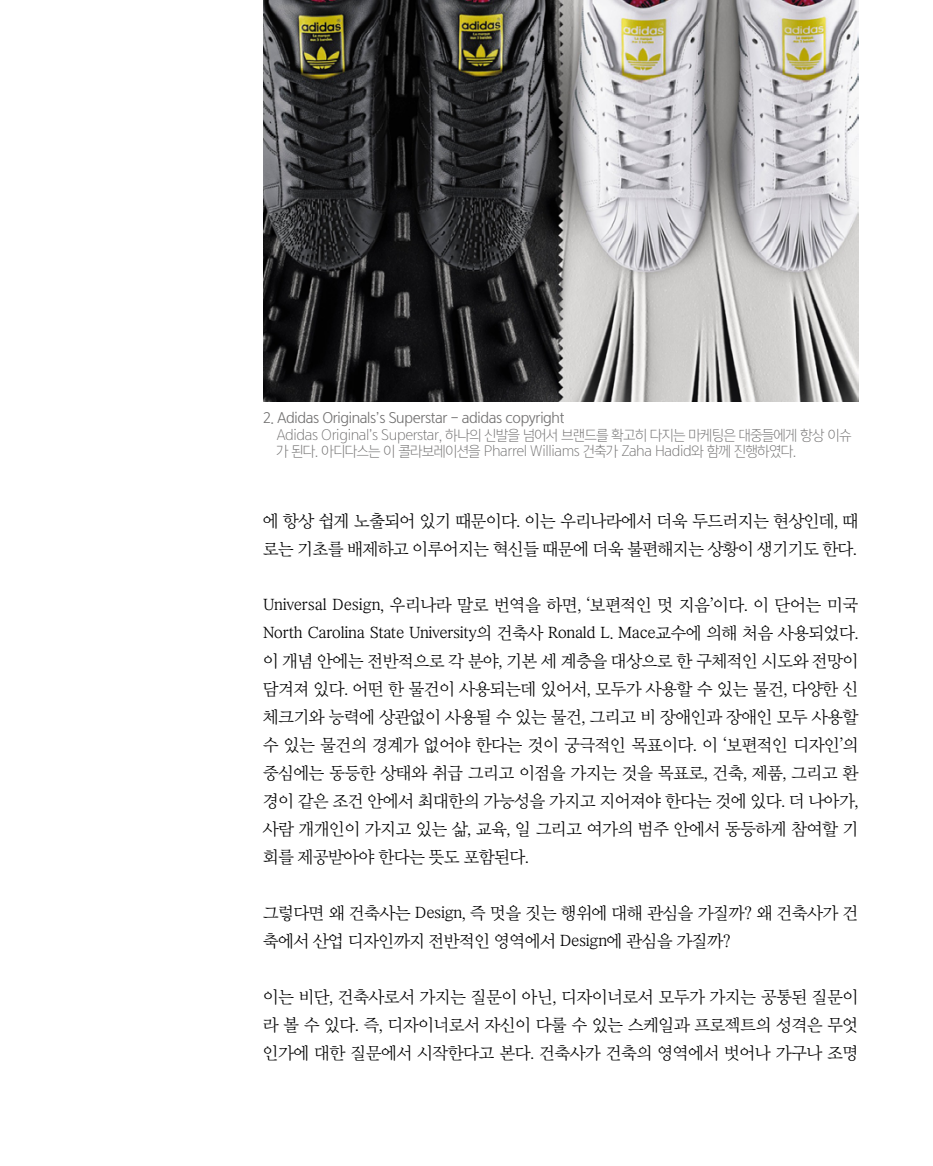
<style>
.page{position:relative;width:933px;height:1166px;background:#fff}
.page>*{position:absolute;margin:0;border:0;box-sizing:border-box;transform-origin:0 0}
.t1{font:16.62px/28px "Yoon Myungjo Pro 730";letter-spacing:-.02em;color:#000}
.t2{font:14px/16.8px "Yoon Gothic Pro 725";letter-spacing:-.025em;color:#727171;scale:.95 1}
.t3{font:14px "Yoon Gothic Pro 745";letter-spacing:-.025em;color:#727171;scale:.95 1}
</style>
<div class="page">
<img style="left:263px;top:0;width:595px;height:402px">
<p class="t3" style="left:263px;top:409px;width:319px">2. Adidas Originals’s Superstar - adidas copyright</p>
<p class="t2" style="left:276px;top:426px;width:606px">Adidas Original’s Superstar, 하나의 신발을 넘어서 브랜드를 확고히 다지는 마케팅은 대중들에게 항상 이슈 가 된다. 아디다스는 이 콜라보레이션을 Pharrel Williams 건축가 Zaha Hadid와 함께 진행하였다.</p>
<p class="t1" style="left:263px;top:506px;width:597px">에 항상 쉽게 노출되어 있기 때문이다. 이는 우리나라에서 더욱 두드러지는 현상인데, 때 로는 기초를 배제하고 이루어지는 혁신들 때문에 더욱 불편해지는 상황이 생기기도 한다.</p>
<p class="t1" style="left:263px;top:590px;width:597px;text-align:justify">Universal Design, 우리나라 말로 번역을 하면‚ ‘보편적인 멋 지음’이다. 이 단어는 미국 North Carolina State University의 건축사 Ronald L. Mace교수에 의해 처음 사용되었다. 이 개념 안에는 전반적으로 각 분야, 기본 세 계층을 대상으로 한 구체적인 시도와 전망이 담겨져 있다. 어떤 한 물건이 사용되는데 있어서, 모두가 사용할 수 있는 물건, 다양한 신 체크기와 능력에 상관없이 사용될 수 있는 물건, 그리고 비 장애인과 장애인 모두 사용할 수 있는 물건의 경계가 없어야 한다는 것이 궁극적인 목표이다. 이 ‘보편적인 디자인’의 중심에는 동등한 상태와 취급 그리고 이점을 가지는 것을 목표로, 건축, 제품, 그리고 환 경이 같은 조건 안에서 최대한의 가능성을 가지고 지어져야 한다는 것에 있다. 더 나아가, 사람 개개인이 가지고 있는 삶, 교육, 일 그리고 여가의 범주 안에서 동등하게 참여할 기 회를 제공받아야 한다는 뜻도 포함된다.</p>
<p class="t1" style="left:263px;top:898px;width:597px">그렇다면 왜 건축사는 Design, 즉 멋을 짓는 행위에 대해 관심을 가질까? 왜 건축사가 건 축에서 산업 디자인까지 전반적인 영역에서 Design에 관심을 가질까?</p>
<p class="t1" style="left:263px;top:982px;width:597px;text-align:justify">이는 비단, 건축사로서 가지는 질문이 아닌, 디자이너로서 모두가 가지는 공통된 질문이 라 볼 수 있다. 즉, 디자이너로서 자신이 다룰 수 있는 스케일과 프로젝트의 성격은 무엇 인가에 대한 질문에서 시작한다고 본다. 건축사가 건축의 영역에서 벗어나 가구나 조명</p>
</div>
